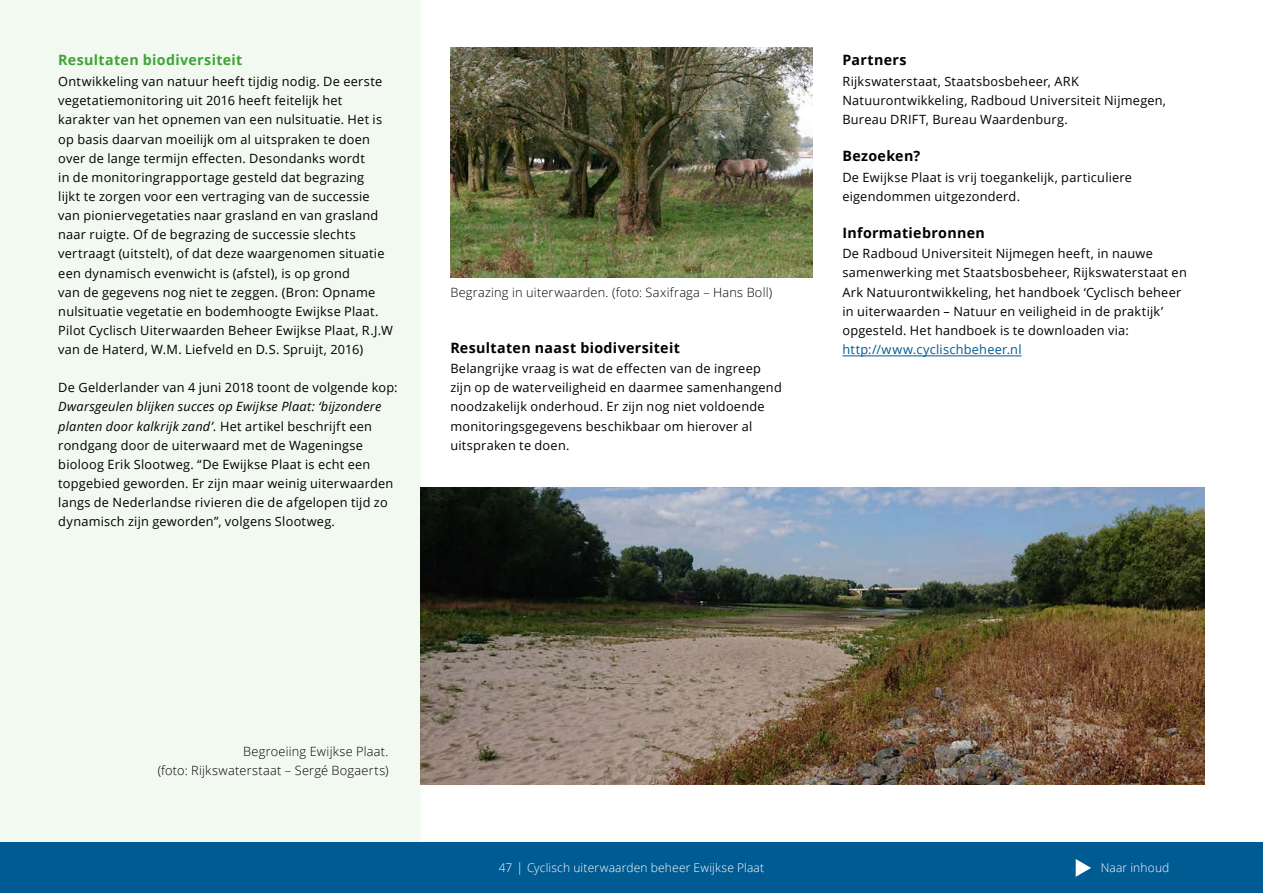
<style>
.page{position:relative;width:1263px;height:893px;background:#fff}
.page>*{position:absolute;margin:0;border:0;box-sizing:border-box;transform-origin:0 0}
.t1{font:700 14.25px "Open Sans";letter-spacing:.025em;color:#000}
.t2{font:700 14.25px "Open Sans";letter-spacing:.025em;color:#3fa535}
.t3{font:12.75px/19.2px "Open Sans";letter-spacing:.02em;color:#000}
.t4{font:300 12.75px/19.2px "Open Sans";letter-spacing:.02em;color:#000;text-align:right}
.t5{font:12.75px "Open Sans";letter-spacing:.02em;color:#005b93}
.t6{font:300 12px "Open Sans";letter-spacing:.015em;color:#fff}
.s1{font-style:italic}
.s2{font-family:"Universal Greekwith Math Pi";font-weight:400}
</style>
<div class="page">
<div style="left:0;top:842px;width:1263px;height:51px;background:#005b93"></div>
<div style="left:0;top:0;width:421px;height:842px;background:#f2f9f1"></div>
<img style="left:450px;top:48px;width:363px;height:229px">
<hr style="left:842px;top:356px;width:179px;height:1px;background:#005b93">
<img style="left:421px;top:488px;width:784px;height:296px">
<svg style="left:1076px;top:859px;width:15px;height:18px"></svg>
<p class="t2" style="left:58px;top:50px;width:186px">Resultaten biodiversiteit</p>
<p class="t3" style="left:58px;top:72px;width:336px">Ontwikkeling van natuur heeft tijdig nodig. De eerste vegetatiemonitoring uit 2016 heeft feitelijk het karakter van het opnemen van een nulsituatie. Het is op basis daarvan moeilijk om al uitspraken te doen over de lange termijn effecten. Desondanks wordt<br>in de monitoringrapportage gesteld dat begrazing<br>lijkt te zorgen voor een vertraging van de successie van pioniervegetaties naar grasland en van grasland naar ruigte. Of de begrazing de successie slechts vertraagt (uitstelt), of dat deze waargenomen situatie een dynamisch evenwicht is (afstel), is op grond<br>van de gegevens nog niet te zeggen. (Bron: Opname nulsituatie vegetatie en bodemhoogte Ewijkse Plaat.<br>Pilot Cyclisch Uiterwaarden Beheer Ewijkse Plaat, R.J.W van de Haterd, W.M. Liefveld en D.S. Spruijt, 2016)</p>
<p class="t3" style="left:58px;top:378px;width:341px">De Gelderlander van 4 juni 2018 toont de volgende kop:</p>
<p class="t3" style="left:58px;top:397px;width:337px"><span class="s1">Dwarsgeulen blijken succes op Ewijkse Plaat: ‘bijzondere planten door kalkrijk zand’.</span> Het artikel beschrijft een rondgang door de uiterwaard met de Wageningse bioloog Erik Slootweg. “De Ewijkse Plaat is echt een topgebied geworden. Er zijn maar weinig uiterwaarden langs de Nederlandse rivieren die de afgelopen tijd zo dynamisch zijn geworden”, volgens Slootweg.</p>
<p class="t4" style="left:450px;top:282px;width:324px">Begrazing in uiterwaarden. (foto: Saxifraga – Hans Boll)</p>
<p class="t1" style="left:450px;top:337px;width:231px">Resultaten naast biodiversiteit</p>
<p class="t3" style="left:450px;top:359px;width:333px">Belangrijke vraag is wat de effecten van de ingreep zijn op de waterveiligheid en daarmee samenhangend noodzakelijk onderhoud. Er zijn nog niet voldoende monitoringsgegevens beschikbaar om hierover al uitspraken te doen.</p>
<p class="t1" style="left:842px;top:50px;width:66px">Partners</p>
<p class="t3" style="left:842px;top:72px;width:325px">Rijkswaterstaat, Staatsbosbeheer, ARK<br>Natuurontwikkeling, Radboud Universiteit Nijmegen,<br>Bureau DRIFT, Bureau Waardenburg.</p>
<p class="t1" style="left:842px;top:146px;width:79px">Bezoeken?</p>
<p class="t3" style="left:842px;top:167px;width:291px">De Ewijkse Plaat is vrij toegankelijk, particuliere eigendommen uitgezonderd.</p>
<p class="t1" style="left:842px;top:222px;width:144px">Informatiebronnen</p>
<p class="t3" style="left:842px;top:244px;width:346px">De Radboud Universiteit Nijmegen heeft, in nauwe samenwerking met Staatsbosbeheer, Rijkswaterstaat en Ark Natuurontwikkeling, het handboek ‘Cyclisch beheer in uiterwaarden – Natuur en veiligheid in de praktijk’ opgesteld. Het handboek is te downloaden via:</p>
<p class="t5" style="left:842px;top:341px;width:181px">http://www.cyclischbeheer.nl</p>
<p class="t4" style="left:158px;top:741px;width:232px">Begroeiing Ewijkse Plaat.<br>(foto: Rijkswaterstaat – Sergé Bogaerts)</p>
<p class="t6" style="left:499px;top:859px;width:267px">47 <span class="s2">_</span> Cyclisch uiterwaarden beheer Ewijkse Plaat</p>
<p class="t6" style="left:1101px;top:859px;width:70px">Naar inhoud</p>
</div>
